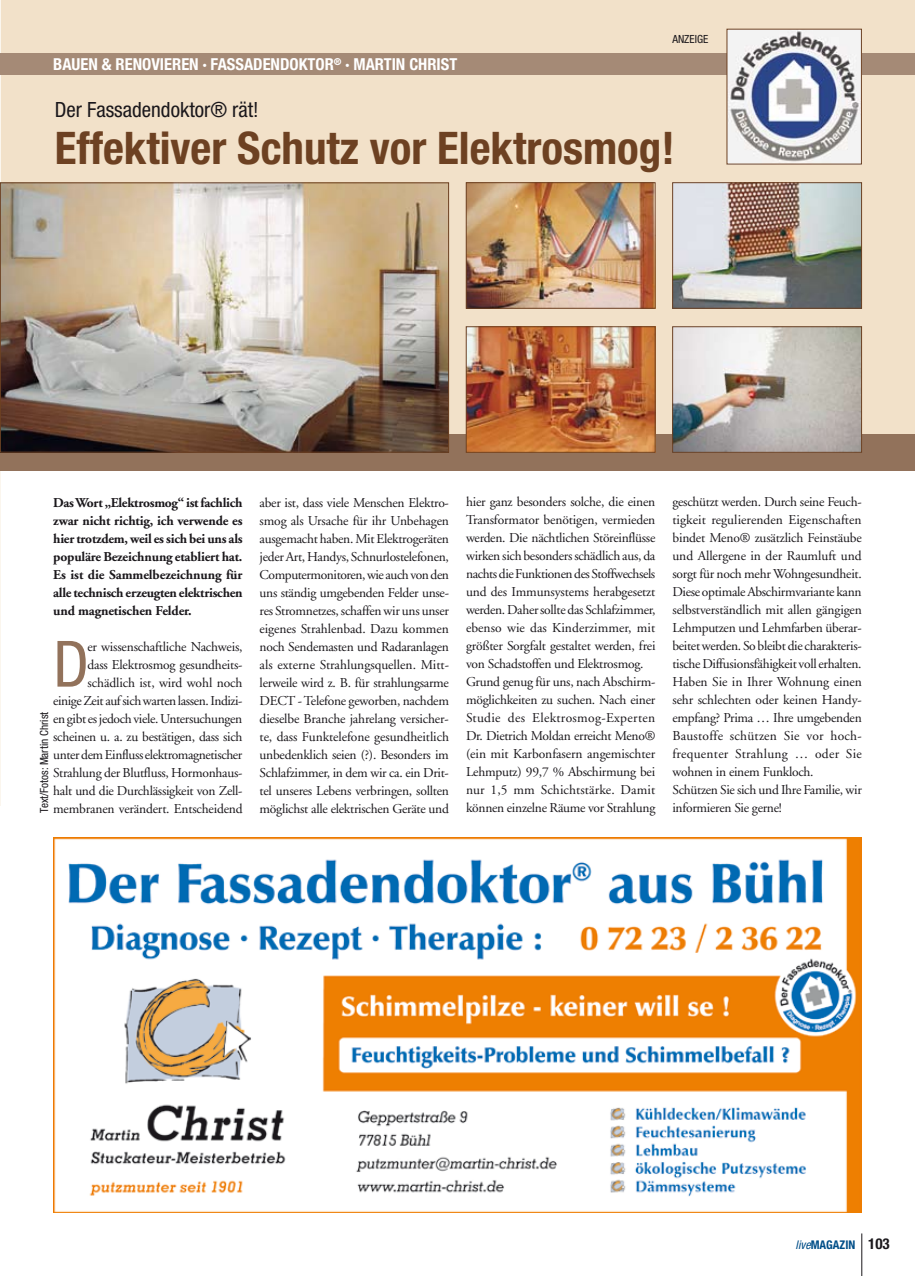
<style>
.page{position:relative;width:915px;height:1276px;background:#fff}
.page>*{position:absolute;margin:0;border:0;box-sizing:border-box;transform-origin:0 0}
.t1{font:condensed 63.9px "Helvetica Neue";color:#92725b}
.t2{font:700 condensed 45px "Helvetica Neue";color:#6d4122}
.t3{font:condensed 21px "Helvetica Neue";color:#1a171b}
.t4{font:700 condensed 16.5px "Helvetica Neue";color:#fff}
.t5{font:13.5px/18px "Adobe Garamond";letter-spacing:-.02em;color:#1a171b}
.t6{font:700 13.5px/18px "Adobe Garamond";letter-spacing:-.02em;color:#1a171b;text-align:justify}
.t7{font:700 condensed 12px "Helvetica Neue";color:#004e88}
.t8{font:condensed 11.25px "Helvetica Neue";color:#1a171b}
.s1{font-weight:400;font-style:italic}
.s2{font-size:15px;color:#1a171b}
</style>
<div class="page">
<div style="left:0;top:0;width:914px;height:470px;background:#f2e1c9"></div>
<hr style="left:0;top:0;width:1px;height:805px;background:#fbf6ee">
<div style="left:0;top:53px;width:914px;height:21px;background:#a58a76"></div>
<hr style="left:861px;top:1233px;width:1px;height:43px;background:#1a171b">
<div style="left:0;top:434px;width:914px;height:36px;background:#92725b"></div>
<img style="left:53px;top:838px;width:808px;height:374px">
<img style="left:2px;top:184px;width:445px;height:266px">
<div style="left:0;top:182px;width:449px;height:270px;border:1px solid #6d4122"></div>
<img style="left:468px;top:184px;width:185px;height:122px">
<div style="left:466px;top:182px;width:189px;height:126px;border:1px solid #6d4122"></div>
<img style="left:468px;top:328px;width:185px;height:122px">
<div style="left:466px;top:326px;width:189px;height:126px;border:1px solid #6d4122"></div>
<img style="left:674px;top:328px;width:185px;height:122px">
<div style="left:672px;top:326px;width:189px;height:126px;border:1px solid #6d4122"></div>
<img style="left:674px;top:184px;width:185px;height:122px">
<div style="left:672px;top:182px;width:189px;height:126px;border:1px solid #6d4122"></div>
<img style="left:728px;top:31px;width:131px;height:131px">
<p class="t8" style="left:672px;top:32px;width:37px">Anzeige</p>
<p class="t4" style="left:53px;top:54px;width:405px">BAUEN &amp; RENOVIEREN · fassaden doktor<sup>®</sup> · martin christ</p>
<h3 class="t3" style="left:55px;top:98px;width:205px">Der Fassadendoktor® rät!</h3>
<h2 class="t2" style="left:55px;top:121px;width:621px">Effektiver Schutz vor Elektrosmog!</h2>
<p class="t6" style="left:53px;top:493px;width:191px">Das Wort „Elektrosmog“ ist fachlich zwar nicht richtig, ich verwende es hier trotzdem, weil es sich bei uns als populäre Bezeichnung etabliert hat.<br>Es ist die Sammelbezeichnung für alle technisch erzeugten elektrischen und magnetischen Felder.</p>
<h1 class="t1" style="left:53px;top:627px;width:37px">D</h1>
<p class="t5" style="left:53px;top:637px;width:191px;text-align:right">er wissenschaftliche Nachweis,<br>dass Elektrosmog gesundheits&shy;schädlich ist, wird wohl noch<br>einige Zeit auf sich warten lassen. Indizi&shy;en gibt es jedoch viele. Untersuchungen scheinen u. a. zu bestätigen, dass sich unter dem Einfluss elektromagnetischer Strahlung der Blutfluss, Hormonhaus&shy;halt und die Durchlässigkeit von Zell&shy;membranen verändert. Entscheidend</p>
<p class="t8" style="left:38px;top:812px;width:102px;rotate:-90deg">Text/Fotos: Martin Christ</p>
<p class="t5" style="left:259px;top:493px;width:191px;text-align:justify">aber ist, dass viele Menschen Elektro&shy;smog als Ursache für ihr Unbehagen ausgemacht haben. Mit Elektrogeräten jeder Art, Handys, Schnurlostelefonen, Computermonitoren, wie auch von den uns ständig umgebenden Felder unse&shy;res Stromnetzes, schaffen wir uns unser eigenes Strahlenbad. Dazu kommen noch Sendemasten und Radaranlagen als externe Strahlungsquellen. Mitt&shy;lerweile wird z. B. für strahlungsarme DECT - Telefone geworben, nachdem dieselbe Branche jahrelang versicher&shy;te, dass Funktelefone gesundheitlich unbedenklich seien (?). Besonders im Schlafzimmer, in dem wir ca. ein Drit&shy;tel unseres Lebens verbringen, sollten möglichst alle elektrischen Geräte und</p>
<p class="t5" style="left:466px;top:493px;width:191px">hier ganz besonders solche, die einen Transformator benötigen, vermieden werden. Die nächtlichen Störeinflüsse wirken sich besonders schädlich aus, da nachts die Funktionen des Stoffwechsels und des Immunsystems herabgesetzt werden. Daher sollte das Schlafzimmer, ebenso wie das Kinderzimmer, mit größter Sorgfalt gestaltet werden, frei von Schadstoffen und Elektrosmog.<br>Grund genug für uns, nach Abschirm&shy;möglichkeiten zu suchen. Nach einer Studie des Elektrosmog-Experten Dr. Dietrich Moldan erreicht Meno® (ein mit Karbonfasern angemischter Lehmputz) 99,7 % Abschirmung bei nur 1,5 mm Schichtstärke. Damit können einzelne Räume vor Strahlung</p>
<p class="t5" style="left:672px;top:493px;width:191px">geschützt werden. Durch seine Feuch&shy;tigkeit regulierenden Eigenschaften bindet Meno® zusätzlich Feinstäube und Allergene in der Raumluft und sorgt für noch mehr Wohngesundheit.<br>Diese optimale Abschirmvariante kann selbstverständlich mit allen gängigen Lehmputzen und Lehmfarben überar&shy;beitet werden. So bleibt die charakteris&shy;tische Diffusionsfähigkeit voll erhalten.<br>Haben Sie in Ihrer Wohnung einen sehr schlechten oder keinen Handy&shy;empfang? Prima … Ihre umgebenden Baustoffe schützen Sie vor hoch&shy;frequenter Strahlung … oder Sie wohnen in einem Funkloch.<br>Schützen Sie sich und Ihre Familie, wir</p>
<p class="t5" style="left:672px;top:799px;width:111px">informieren Sie gerne!</p>
<p class="t7" style="left:795px;top:1238px;width:96px"><span class="s1">live</span>MAGAZIN <span class="s2">103</span></p>
</div>
